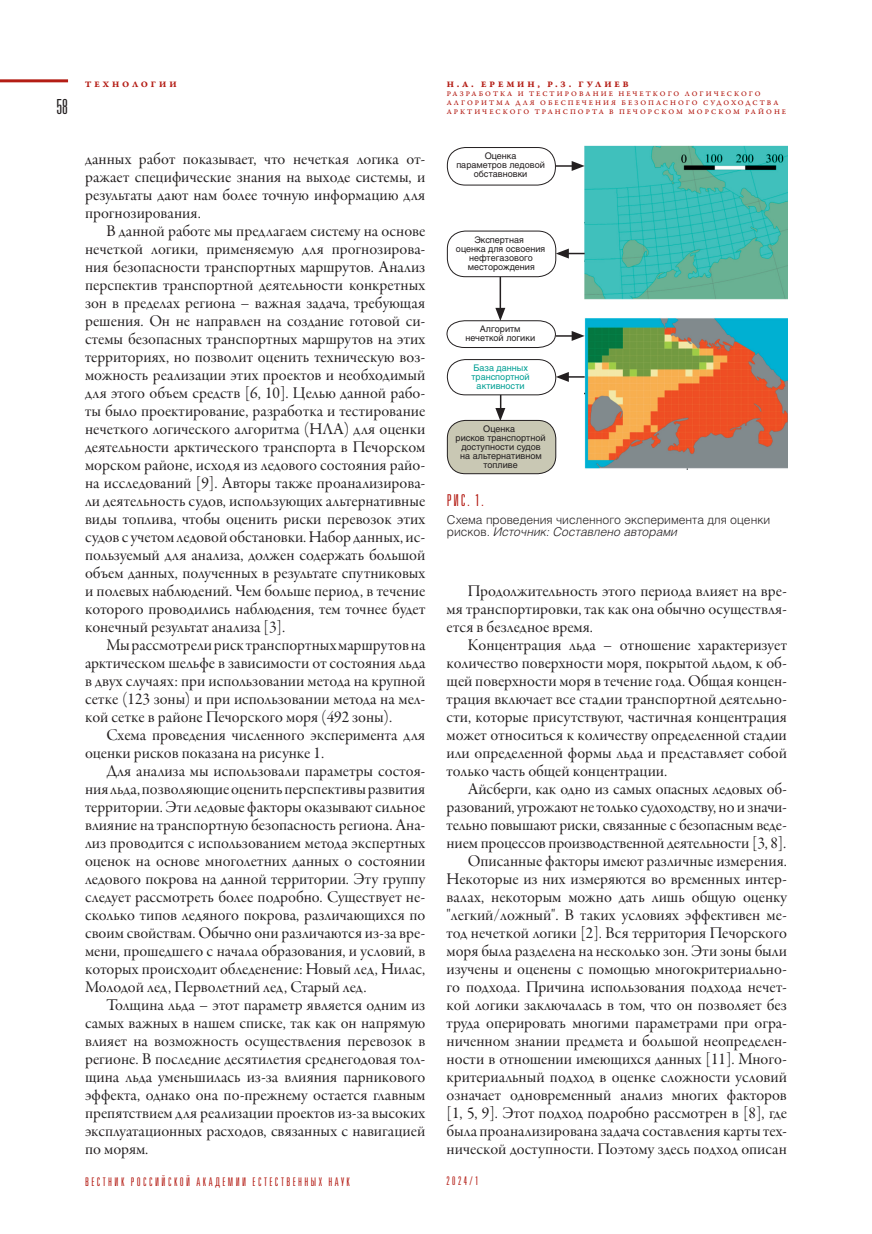
<style>
.page{position:relative;width:872px;height:1234px;background:#fff}
.page>*{position:absolute;margin:0;border:0;box-sizing:border-box;transform-origin:0 0}
.t1{font:300 21px "Unicum Cond";color:#231f20}
.main_text{font:16.5px/18px "Garamond Premr Pro Subh";color:#231f20;text-align:justify}
.ris_num{font:300 16.5px "Unicum Cond";color:#b41d15}
.ris_name{font:300 12px/12px "Helios";color:#231f20}
.t2{font:300 12px "Unicum Cond";letter-spacing:.2em;color:#b41d15}
.ris_text{font:9px/9px "Helios";color:#231f20;text-align:center}
.ris_text-2{font:9px/9px "Helios";color:#009f94;text-align:center}
.t3{font:9px "Garamond Premr Pro Bd Capt";letter-spacing:.32em;color:#b41d15}
.t4{font:7.5px/9px "Garamond Premr Pro Med Capt";letter-spacing:.26em;color:#b41d15}
.s1{font-style:italic}
</style>
<div class="page">
<hr style="left:0;top:79px;width:68px;height:3px;background:#b41d15">
<img style="left:584px;top:146px;width:203px;height:154px">
<img style="left:584px;top:318px;width:203px;height:151px">
<div style="left:447px;top:147px;width:109px;height:38px;border:1px solid #231f20;border-radius:18px"></div>
<div style="left:447px;top:231px;width:109px;height:46px;border:1px solid #231f20;border-radius:18px"></div>
<div style="left:447px;top:359px;width:109px;height:36px;border:1px solid #231f20;border-radius:18px"></div>
<div style="left:447px;top:420px;width:109px;height:53px;background:#c9c8b4;border-radius:18px"></div>
<div style="left:447px;top:420px;width:109px;height:54px;border:1px solid #231f20;border-radius:18px"></div>
<hr style="left:499px;top:277px;width:2px;height:41px;background:#231f20">
<svg style="left:556px;top:248px;width:28px;height:10px"></svg>
<svg style="left:556px;top:372px;width:28px;height:10px"></svg>
<hr style="left:556px;top:165px;width:26px;height:2px;background:#231f20">
<svg style="left:571px;top:161px;width:13px;height:10px"></svg>
<svg style="left:446px;top:308px;width:138px;height:40px"></svg>
<svg style="left:495px;top:395px;width:10px;height:26px"></svg>
<p class="t1" style="left:57px;top:95px;width:13px">58</p>
<p class="t3" style="left:85px;top:78px;width:93px">технологии</p>
<p class="main_text" style="left:85px;top:150px;width:342px">данных работ показывает, что нечеткая логика от&shy;ражает специфические знания на выходе системы, и результаты дают нам более точную информацию для прогнозирования.</p>
<p class="main_text" style="left:85px;top:222px;width:342px;text-indent:21px">В данной работе мы предлагаем систему на основе нечеткой логики, применяемую для прогнозирова&shy;ния безопасности транспортных маршрутов. Анализ перспектив транспортной деятельности конкретных зон в пределах региона – важная задача, требующая решения. Он не направлен на создание готовой си&shy;стемы безопасных транспортных маршрутов на этих территориях, но позволит оценить техническую воз&shy;можность реализации этих проектов и необходимый для этого объем средств [6, 10]. Целью данной рабо&shy;ты было проектирование, разработка и тестирование нечеткого логического алгоритма (НЛА) для оценки деятельности арктического транспорта в Печорском морском районе, исходя из ледового состояния райо&shy;на исследований [9]. Авторы также проанализирова&shy;ли деятельность судов, использующих альтернативные виды топлива, чтобы оценить риски перевозок этих судов с учетом ледовой обстановки. Набор данных, ис&shy;пользуемый для анализа, должен содержать большой объем данных, полученных в результате спутниковых и полевых наблюдений. Чем больше период, в течение которого проводились наблюдения, тем точнее будет конечный результат анализа [3].</p>
<p class="main_text" style="left:85px;top:636px;width:342px;text-indent:21px">Мы рассмотрели риск транспортных маршрутов на арктическом шельфе в зависимости от состояния льда в двух случаях: при использовании метода на крупной сетке (123 зоны) и при использовании метода на мел&shy;кой сетке в районе Печорского моря (492 зоны).</p>
<p class="main_text" style="left:85px;top:726px;width:342px;text-indent:21px">Схема проведения численного эксперимента для оценки рисков показана на рисунке 1.</p>
<p class="main_text" style="left:85px;top:762px;width:342px;text-indent:21px">Для анализа мы использовали параметры состоя&shy;ния льда, позволяющие оценить перспективы развития территории. Эти ледовые факторы оказывают сильное влияние на транспортную безопасность региона. Ана&shy;лиз проводится с использованием метода экспертных оценок на основе многолетних данных о состоянии ледового покрова на данной территории. Эту группу следует рассмотреть более подробно. Существует не&shy;сколько типов ледяного покрова, различающихся по своим свойствам. Обычно они различаются из-за вре&shy;мени, прошедшего с начала образования, и условий, в которых происходит обледенение: Новый лед, Нилас, Молодой лед, Перволетний лед, Старый лед.</p>
<p class="main_text" style="left:85px;top:996px;width:342px;text-indent:21px">Толщина льда – этот параметр является одним из самых важных в нашем списке, так как он напрямую влияет на возможность осуществления перевозок в регионе. В последние десятилетия среднегодовая тол&shy;щина льда уменьшилась из-за влияния парникового эффекта, однако она по-прежнему остается главным препятствием для реализации проектов из-за высоких эксплуатационных расходов, связанных с навигацией по морям.</p>
<p class="t2" style="left:85px;top:1174px;width:266px">вестник российской академии естественных наук</p>
<p class="t3" style="left:446px;top:78px;width:183px">Н.А. Еремин, Р.З. Гулиев</p>
<p class="t4" style="left:446px;top:89px;width:341px">РАЗРАБОТКА И ТЕСТИРОВАНИЕ НЕЧЕТКОГО ЛОГИЧЕСКОГО<br>АЛГОРИТМА ДЛЯ ОБЕСПЕЧЕНИЯ БЕЗОПАСНОГО СУДОХОДСТВА<br>АРКТИЧЕСКОГО ТРАНСПОРТА В ПЕЧОРСКОМ МОРСКОМ РАЙОНЕ</p>
<p class="ris_text" style="left:456px;top:151px;width:90px">Оценка<br>параметров ледовой обставновки</p>
<p class="ris_text" style="left:456px;top:235px;width:91px">Экспертная<br>оценка для освоения нефтегазового месторождения</p>
<p class="ris_text" style="left:465px;top:324px;width:71px">Алгоритм нечеткой логики</p>
<p class="ris_text-2" style="left:471px;top:363px;width:60px">База данных транспортной активности</p>
<p class="ris_text" style="left:455px;top:424px;width:91px">Оценка<br>рисков транспортной доступности судов на альтернативном топливе</p>
<p class="ris_num" style="left:447px;top:491px;width:38px">Рис. 1.</p>
<p class="ris_name" style="left:447px;top:513px;width:325px">Схема проведения численного эксперимента для оценки рисков. <span class="s1">Источник: Составлено авторами</span></p>
<p class="main_text" style="left:446px;top:582px;width:342px;text-indent:21px">Продолжительность этого периода влияет на вре&shy;мя транспортировки, так как она обычно осуществля&shy;ется в безледное время.</p>
<p class="main_text" style="left:446px;top:636px;width:342px;text-indent:21px">Концентрация льда – отношение характеризует количество поверхности моря, покрытой льдом, к об&shy;щей поверхности моря в течение года. Общая концен&shy;трация включает все стадии транспортной деятельно&shy;сти, которые присутствуют, частичная концентрация может относиться к количеству определенной стадии или определенной формы льда и представляет собой только часть общей концентрации.</p>
<p class="main_text" style="left:446px;top:780px;width:342px;text-indent:21px">Айсберги, как одно из самых опасных ледовых об&shy;разований, угрожают не только судоходству, но и значи&shy;тельно повышают риски, связанные с безопасным веде&shy;нием процессов производственной деятельности [3, 8].</p>
<p class="main_text" style="left:446px;top:852px;width:342px;text-indent:21px">Описанные факторы имеют различные измерения.<br>Некоторые из них измеряются во временных интер&shy;валах, некоторым можно дать лишь общую оценку "легкий/ложный". В таких условиях эффективен ме&shy;тод нечеткой логики [2]. Вся территория Печорского моря была разделена на несколько зон. Эти зоны были изучены и оценены с помощью многокритериально&shy;го подхода. Причина использования подхода нечет&shy;кой логики заключалась в том, что он позволяет без труда оперировать многими параметрами при огра&shy;ниченном знании предмета и большой неопределен&shy;ности в отношении имеющихся данных [11]. Много&shy;критериальный подход в оценке сложности условий означает одновременный анализ многих факторов [1, 5, 9]. Этот подход подробно рассмотрен в [8], где была проанализирована задача составления карты тех&shy;нической доступности. Поэтому здесь подход описан</p>
<p class="t2" style="left:446px;top:1173px;width:33px">2024/1</p>
</div>
